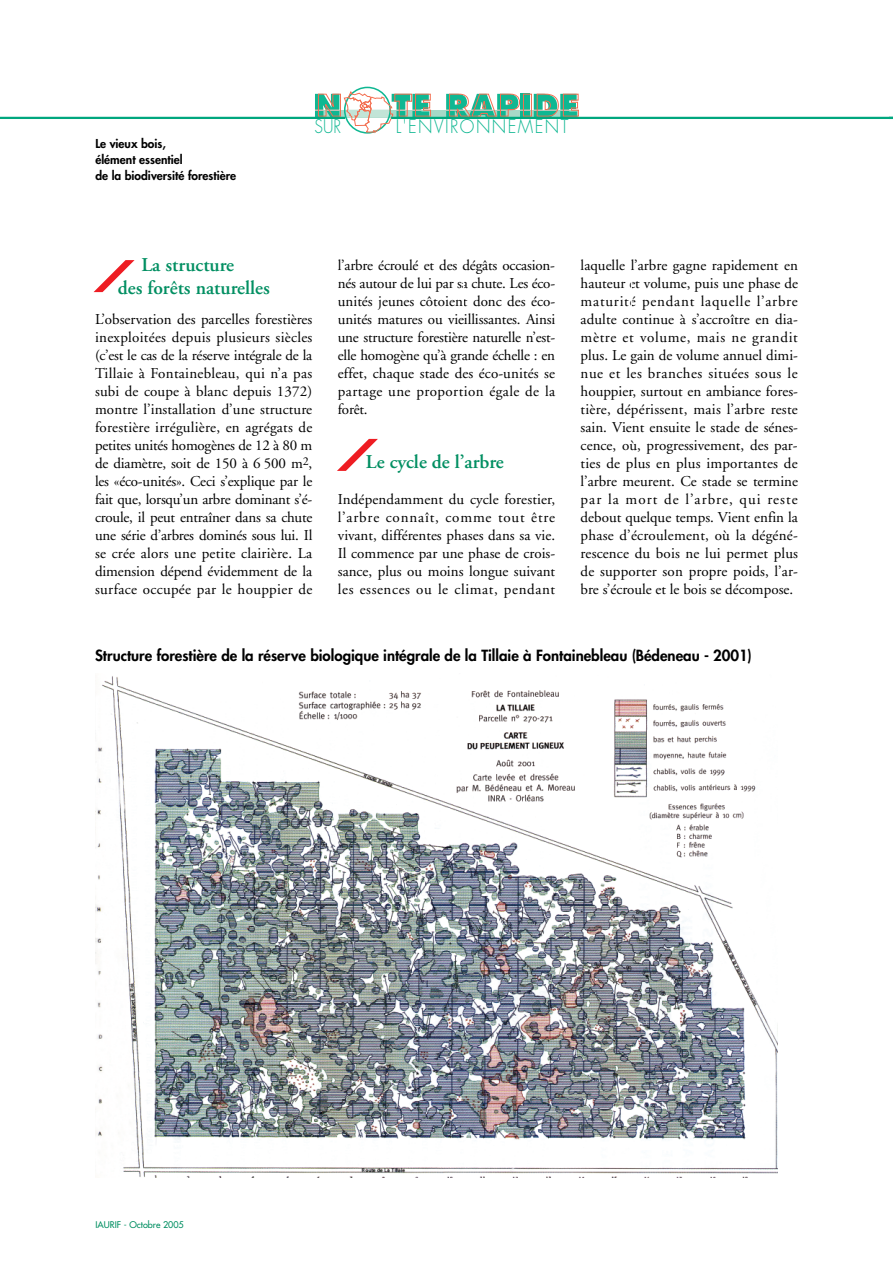
<style>
.page{position:relative;width:893px;height:1263px;background:#fff}
.page>*{position:absolute;margin:0;border:0;box-sizing:border-box;transform-origin:0 0}
.t1{font:600 19.5px/23.4px "Adobe Garamond";color:#028f62}
.t2{font:300 18.3px "Futura";color:#0fb792;scale:.94 1}
.t3{font:300 18.3px "Futura";color:#0fb792;scale:.86 1}
.t4{font:15px/18px "Adobe Garamond";letter-spacing:.01em;color:#000;text-align:justify}
.t5{font:800 15px "Futura";color:#000}
.t6{font:800 12px/16px "Futura";color:#000}
.t7{font:9px "Futura";color:#028f62}
</style>
<div class="page">
<svg style="left:431px;top:110px;width:103px;height:7px"></svg>
<svg style="left:521px;top:94px;width:9px;height:23px"></svg>
<div style="left:344px;top:87px;width:47px;height:47px;border:2px solid #0fb792;border-radius:50%"></div>
<svg style="left:446px;top:94px;width:74px;height:23px"></svg>
<div style="left:523px;top:94px;width:9px;height:22px;border:1px solid #f36f51"></div>
<svg style="left:534px;top:94px;width:45px;height:23px"></svg>
<svg style="left:315px;top:91px;width:116px;height:42px"></svg>
<hr style="left:391px;top:117px;width:502px;height:2px;background:#00a77e">
<hr style="left:0;top:117px;width:345px;height:2px;background:#00a77e">
<svg style="left:94px;top:260px;width:41px;height:32px"></svg>
<img style="left:95px;top:676px;width:683px;height:502px">
<svg style="left:337px;top:439px;width:41px;height:32px"></svg>
<p class="t6" style="left:95px;top:136px;width:142px">Le vieux bois,<br>élément essentiel<br>de la biodiversité forestière</p>
<p class="t3" style="left:315px;top:118px;width:32px">SUR</p>
<p class="t2" style="left:396px;top:118px;width:185px">L'ENVIRONNEMENT</p>
<h1 class="t1" style="left:118px;top:254px;width:154px;text-indent:24px">La structure<br>des forêts naturelles</h1>
<p class="t4" style="left:95px;top:312px;width:219px">L’observation des parcelles forestières inexploitées depuis plusieurs siècles (c’est le cas de la réserve intégrale de la Tillaie à Fontainebleau, qui n’a pas subi de coupe à blanc depuis 1372) montre l’installation d’une structure forestière irrégulière, en agrégats de petites unités homogènes de 12 à 80 m de diamètre, soit de 150 à 6 500 m<sup>2</sup>, les «éco-unités». Ceci s’explique par le fait que, lorsqu’un arbre dominant s’é&shy;croule, il peut entraîner dans sa chute une série d’arbres dominés sous lui. Il se crée alors une petite clairière. La dimension dépend évidemment de la surface occupée par le houppier de</p>
<p class="t4" style="left:338px;top:258px;width:219px">l’arbre écroulé et des dégâts occasion&shy;nés autour de lui par sa chute. Les éco&shy;unités jeunes côtoient donc des éco&shy;unités matures ou vieillissantes. Ainsi une structure forestière naturelle n’est&shy;elle homogène qu’à grande échelle : en effet, chaque stade des éco-unités se partage une proportion égale de la forêt.</p>
<h1 class="t1" style="left:366px;top:452px;width:140px">Le cycle de l’arbre</h1>
<p class="t4" style="left:338px;top:492px;width:219px">Indépendamment du cycle forestier, l’arbre connaît, comme tout être vivant, différentes phases dans sa vie.<br>Il commence par une phase de crois&shy;sance, plus ou moins longue suivant les essences ou le climat, pendant</p>
<p class="t4" style="left:581px;top:258px;width:219px">laquelle l’arbre gagne rapidement en hauteur et volume, puis une phase de maturité pendant laquelle l’arbre adulte continue à s’accroître en dia&shy;mètre et volume, mais ne grandit plus. Le gain de volume annuel dimi&shy;nue et les branches situées sous le houppier, surtout en ambiance fores&shy;tière, dépérissent, mais l’arbre reste sain. Vient ensuite le stade de sénes&shy;cence, où, progressivement, des par&shy;ties de plus en plus importantes de l’arbre meurent. Ce stade se termine par la mort de l’arbre, qui reste debout quelque temps. Vient enfin la phase d’écroulement, où la dégéné&shy;rescence du bois ne lui permet plus de supporter son propre poids, l’ar&shy;bre s’écroule et le bois se décompose.</p>
<p class="t5" style="left:95px;top:648px;width:658px">Structure forestière de la réserve biologique intégrale de la Tillaie à Fontainebleau (Bédeneau - 2001)</p>
<p class="t7" style="left:96px;top:1220px;width:90px">IAURIF - Octobre 2005</p>
</div>
